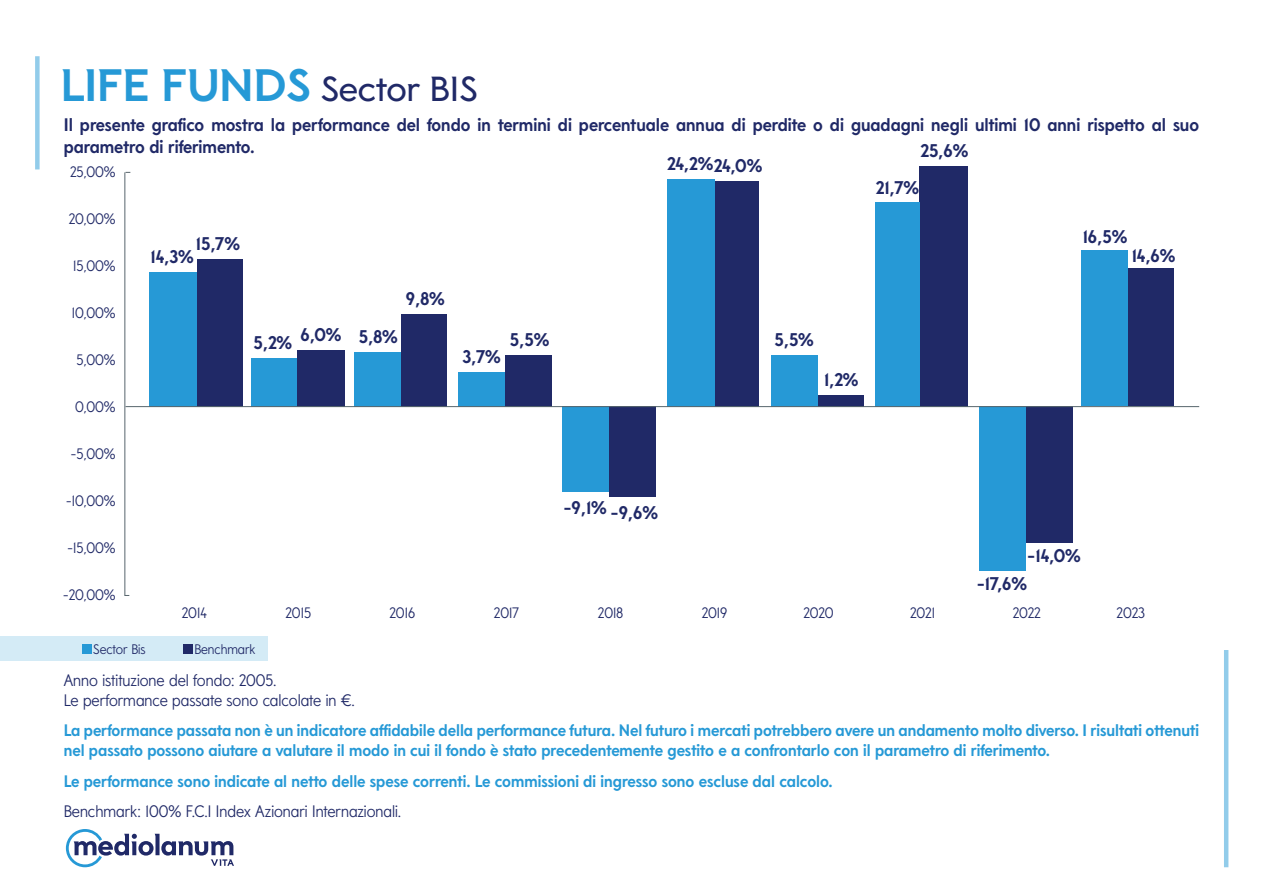
<style>
.page{position:relative;width:1263px;height:893px;background:#fff}
.page>*{position:absolute;margin:0;border:0;box-sizing:border-box;transform-origin:0 0}
.t1{font:45px "Mediolanum Semi serif Headline Bold";color:#2699d6}
.t2{font:700 18.15px "Mediolanum Sans";color:#202967}
.t3{font:700 18px/21.6px "Mediolanum Sans";color:#202967}
.t4{font:700 16.5px/19.8px "Mediolanum Sans";color:#2699d6}
.t5{font:300 16.5px/19.8px "Mediolanum Sans";color:#202967}
.t6{font:300 15px "Mediolanum Sans";color:#202967}
.t7{font:300 13.65px "Mediolanum Sans";color:#202967}
.s1{font-family:"Mediolanum Semi serif Headline Regular";font-size:34.5px;color:#202967}
</style>
<div class="page">
<div style="left:35px;top:56px;width:5px;height:113px;background:#92ccea"></div>
<hr style="left:1224px;top:650px;width:4px;height:217px;background:#92ccea">
<svg style="left:66px;top:829px;width:168px;height:38px"></svg>
<div style="left:920px;top:166px;width:48px;height:241px;background:#202967"></div>
<div style="left:875px;top:203px;width:45px;height:204px;background:#2699d6"></div>
<div style="left:817px;top:395px;width:46px;height:12px;background:#202967"></div>
<div style="left:771px;top:355px;width:46px;height:52px;background:#2699d6"></div>
<div style="left:715px;top:181px;width:44px;height:226px;background:#202967"></div>
<div style="left:667px;top:179px;width:48px;height:228px;background:#2699d6"></div>
<div style="left:609px;top:407px;width:47px;height:90px;background:#202967"></div>
<div style="left:562px;top:407px;width:47px;height:85px;background:#2699d6"></div>
<div style="left:505px;top:355px;width:46px;height:52px;background:#202967"></div>
<div style="left:458px;top:372px;width:47px;height:35px;background:#2699d6"></div>
<div style="left:401px;top:314px;width:46px;height:93px;background:#202967"></div>
<div style="left:354px;top:352px;width:47px;height:55px;background:#2699d6"></div>
<div style="left:297px;top:350px;width:47px;height:57px;background:#202967"></div>
<div style="left:251px;top:358px;width:46px;height:49px;background:#2699d6"></div>
<div style="left:197px;top:259px;width:45px;height:148px;background:#202967"></div>
<div style="left:149px;top:272px;width:48px;height:135px;background:#2699d6"></div>
<div style="left:0;top:637px;width:268px;height:24px;background:#d4ebf6"></div>
<div style="left:82px;top:644px;width:10px;height:10px;background:#2699d6"></div>
<div style="left:184px;top:644px;width:9px;height:10px;background:#202967"></div>
<div style="left:1026px;top:407px;width:47px;height:136px;background:#202967"></div>
<div style="left:979px;top:407px;width:47px;height:164px;background:#2699d6"></div>
<div style="left:1128px;top:269px;width:46px;height:137px;background:#202967"></div>
<div style="left:1081px;top:250px;width:47px;height:156px;background:#2699d6"></div>
<hr style="left:124px;top:172px;width:1px;height:423px;background:#58666d">
<hr style="left:126px;top:406px;width:1073px;height:1px;background:#58666d">
<h1 class="t1" style="left:61px;top:59px;width:418px">LIFE FUNDS <span class="s1">Sector BIS</span></h1>
<p class="t3" style="left:64px;top:114px;width:1137px">Il presente grafico mostra la performance del fondo in termini di percentuale annua di perdite o di guadagni negli ultimi 10 anni rispetto al suo parametro di riferimento.</p>
<p class="t2" style="left:920px;top:140px;width:49px">25,6%</p>
<p class="t2" style="left:667px;top:154px;width:97px">24,2%24,0%</p>
<p class="t6" style="left:70px;top:163px;width:47px">25,00%</p>
<p class="t6" style="left:69px;top:210px;width:48px">20,00%</p>
<p class="t6" style="left:73px;top:257px;width:44px">15,00%</p>
<p class="t6" style="left:72px;top:304px;width:45px">10,00%</p>
<p class="t6" style="left:76px;top:351px;width:41px">5,00%</p>
<p class="t6" style="left:75px;top:398px;width:42px">0,00%</p>
<p class="t6" style="left:70px;top:445px;width:47px">-5,00%</p>
<p class="t6" style="left:66px;top:492px;width:51px">-10,00%</p>
<p class="t6" style="left:67px;top:539px;width:50px">-15,00%</p>
<p class="t6" style="left:63px;top:586px;width:54px">-20,00%</p>
<p class="t2" style="left:196px;top:233px;width:46px">15,7%</p>
<p class="t2" style="left:151px;top:246px;width:45px">14,3%</p>
<p class="t2" style="left:254px;top:328px;width:89px">5,2% 6,0%</p>
<p class="t2" style="left:406px;top:289px;width:40px">9,8%</p>
<p class="t2" style="left:359px;top:326px;width:40px">5,8%</p>
<p class="t2" style="left:510px;top:329px;width:41px">5,5%</p>
<p class="t2" style="left:462px;top:346px;width:40px">3,7%</p>
<p class="t2" style="left:563px;top:499px;width:96px">-9,1% -9,6%</p>
<p class="t2" style="left:876px;top:177px;width:45px">21,7%</p>
<p class="t2" style="left:774px;top:329px;width:41px">5,5%</p>
<p class="t2" style="left:824px;top:369px;width:36px">1,2%</p>
<p class="t2" style="left:1083px;top:226px;width:46px">16,5%</p>
<p class="t2" style="left:1132px;top:245px;width:45px">14,6%</p>
<p class="t2" style="left:1027px;top:545px;width:55px">-14,0%</p>
<p class="t2" style="left:977px;top:573px;width:52px">-17,6%</p>
<p class="t6" style="left:182px;top:605px;width:26px">2014</p>
<p class="t6" style="left:285px;top:605px;width:27px">2015</p>
<p class="t6" style="left:389px;top:605px;width:27px">2016</p>
<p class="t6" style="left:494px;top:605px;width:26px">2017</p>
<p class="t6" style="left:598px;top:605px;width:26px">2018</p>
<p class="t6" style="left:702px;top:605px;width:27px">2019</p>
<p class="t6" style="left:803px;top:605px;width:32px">2020</p>
<p class="t6" style="left:910px;top:605px;width:26px">2021</p>
<p class="t6" style="left:1013px;top:605px;width:29px">2022</p>
<p class="t6" style="left:1116px;top:605px;width:30px">2023</p>
<p class="t7" style="left:93px;top:641px;width:54px">Sector Bis</p>
<p class="t7" style="left:194px;top:641px;width:62px">Benchmark</p>
<p class="t5" style="left:64px;top:671px;width:293px">Anno istituzione del fondo: 2005.<br>Le performance passate sono calcolate in €.</p>
<p class="t4" style="left:64px;top:721px;width:1137px">La performance passata non è un indicatore affidabile della performance futura. Nel futuro i mercati potrebbero avere un andamento molto diverso. I risultati ottenuti nel passato possono aiutare a valutare il modo in cui il fondo è stato precedentemente gestito e a confrontarlo con il parametro di riferimento.</p>
<p class="t4" style="left:64px;top:771px;width:770px">Le performance sono indicate al netto delle spese correnti. Le commissioni di ingresso sono escluse dal calcolo.</p>
<p class="t5" style="left:64px;top:801px;width:339px">Benchmark: 100% F.C.I Index Azionari Internazionali.</p>
</div>
